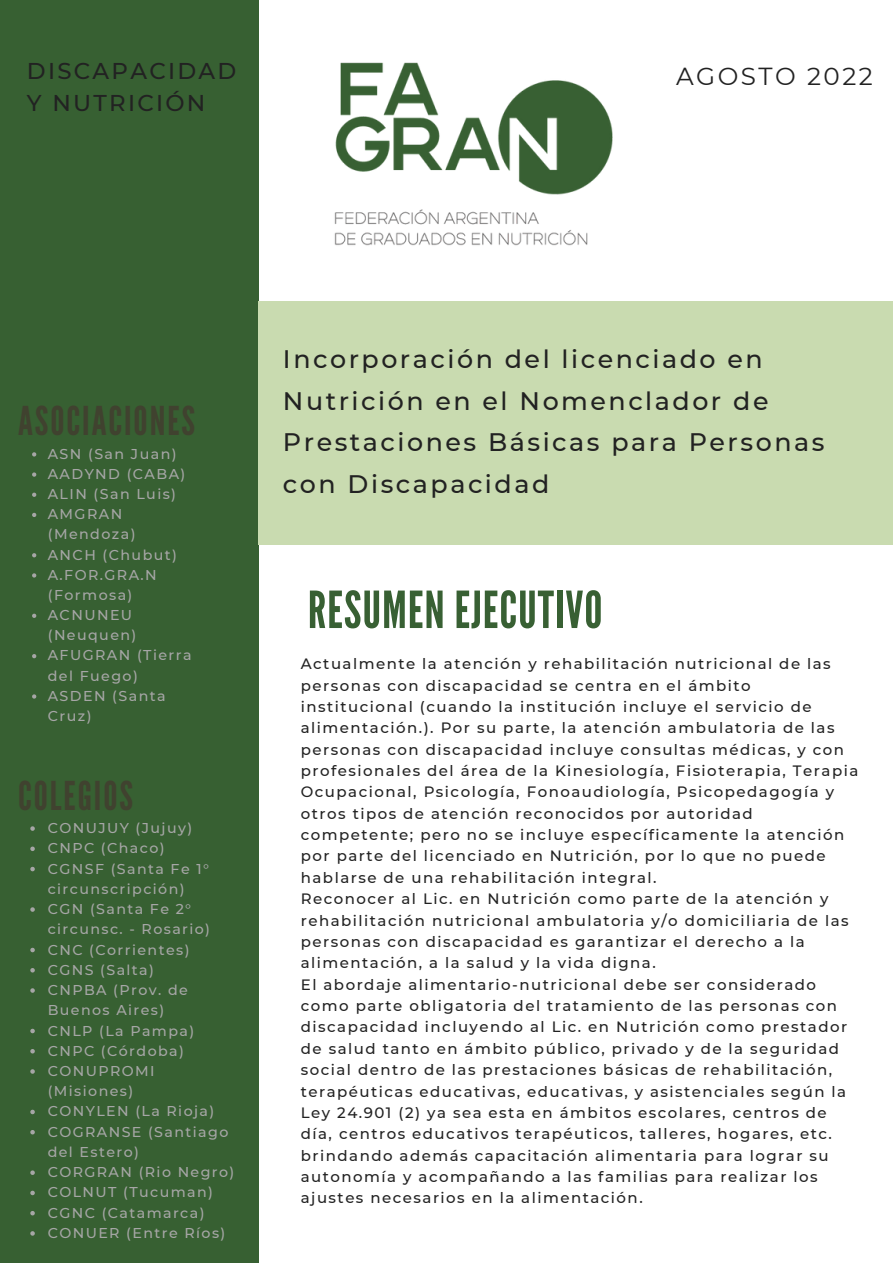
<style>
.page{position:relative;width:893px;height:1264px;background:#fff}
.page>*{position:absolute;margin:0;border:0;box-sizing:border-box;transform-origin:0 0}
.t1{font:51px "League Gothic";letter-spacing:.02em;color:#386033}
.t2{font:39.6px "League Gothic";letter-spacing:.05em;color:#40422f}
.t3{font:500 25.35px/41.5px "Montserrat";letter-spacing:.1em;color:#222}
.t4{font:24.6px "Montserrat";letter-spacing:.1em;color:#222}
.t5{font:500 22.8px "Montserrat";letter-spacing:.1em;color:#222}
.t6{font:500 15px/21.3px "Montserrat";letter-spacing:.1em;color:#222}
.t7{font:500 14.25px/20.2px "Montserrat";letter-spacing:.1em;color:#a6a6a6}
</style>
<div class="page">
<div style="left:0;top:0;width:258px;height:1262px;background:#376032"></div>
<div style="left:258px;top:302px;width:634px;height:242px;background:#c9dbb0"></div>
<img style="left:258px;top:0;width:463px;height:302px">
<svg style="left:32px;top:452px;width:4px;height:4px"></svg>
<svg style="left:32px;top:472px;width:4px;height:4px"></svg>
<svg style="left:32px;top:492px;width:4px;height:5px"></svg>
<svg style="left:32px;top:513px;width:4px;height:4px"></svg>
<svg style="left:32px;top:553px;width:4px;height:4px"></svg>
<svg style="left:32px;top:573px;width:4px;height:4px"></svg>
<svg style="left:32px;top:613px;width:4px;height:5px"></svg>
<svg style="left:32px;top:654px;width:4px;height:4px"></svg>
<svg style="left:32px;top:694px;width:4px;height:4px"></svg>
<svg style="left:30px;top:826px;width:5px;height:4px"></svg>
<svg style="left:30px;top:846px;width:5px;height:5px"></svg>
<svg style="left:30px;top:866px;width:5px;height:5px"></svg>
<svg style="left:30px;top:907px;width:5px;height:4px"></svg>
<svg style="left:30px;top:947px;width:5px;height:5px"></svg>
<svg style="left:30px;top:968px;width:5px;height:4px"></svg>
<svg style="left:30px;top:988px;width:5px;height:4px"></svg>
<svg style="left:30px;top:1028px;width:5px;height:5px"></svg>
<svg style="left:30px;top:1049px;width:5px;height:4px"></svg>
<svg style="left:30px;top:1069px;width:5px;height:4px"></svg>
<svg style="left:30px;top:1109px;width:5px;height:5px"></svg>
<svg style="left:30px;top:1130px;width:5px;height:4px"></svg>
<svg style="left:30px;top:1170px;width:5px;height:4px"></svg>
<svg style="left:30px;top:1190px;width:5px;height:5px"></svg>
<svg style="left:30px;top:1211px;width:5px;height:4px"></svg>
<svg style="left:30px;top:1231px;width:5px;height:4px"></svg>
<h3 class="t5" style="left:27px;top:57px;width:211px">DISCAPACIDAD</h3>
<h3 class="t4" style="left:676px;top:61px;width:198px">AGOSTO 2022</h3>
<h3 class="t5" style="left:27px;top:89px;width:180px">Y NUTRICIÓN</h3>
<h2 class="t2" style="left:18px;top:398px;width:178px">ASOCIACIONES</h2>
<p class="t7" style="left:48px;top:443px;width:145px">ASN (San Juan)<br>AADYND (CABA)<br>ALIN (San Luis)<br>AMGRAN (Mendoza)<br>ANCH (Chubut)<br>A.FOR.GRA.N (Formosa)<br>ACNUNEU (Neuquen)<br>AFUGRAN (Tierra del Fuego)<br>ASDEN (Santa<br>Cruz)</p>
<h2 class="t2" style="left:18px;top:772px;width:116px">COLEGIOS</h2>
<p class="t7" style="left:48px;top:817px;width:188px">CONUJUY (Jujuy)<br>CNPC (Chaco)<br>CGNSF (Santa Fe 1° circunscripción)<br>CGN (Santa Fe 2° circunsc. - Rosario)<br>CNC (Corrientes)<br>CGNS (Salta)<br>CNPBA (Prov. de<br>Buenos Aires)<br>CNLP (La Pampa)<br>CNPC (Córdoba)<br>CONUPROMI (Misiones)<br>CONYLEN (La Rioja)<br>COGRANSE (Santiago del Estero)<br>CORGRAN (Rio Negro)<br>COLNUT (Tucuman)<br>CGNC (Catamarca)<br>CONUER (Entre Ríos)</p>
<h3 class="t3" style="left:283px;top:338px;width:543px">Incorporación del licenciado en<br>Nutrición en el Nomenclador de<br>Prestaciones Básicas para Personas con Discapacidad</h3>
<h1 class="t1" style="left:308px;top:580px;width:296px">RESUMEN EJECUTIVO</h1>
<p class="t6" style="left:301px;top:653px;width:559px">Actualmente la atención y rehabilitación nutricional de las personas con discapacidad se centra en el ámbito institucional (cuando la institución incluye el servicio de alimentación.). Por su parte, la atención ambulatoria de las personas con discapacidad incluye consultas médicas, y con profesionales del área de la Kinesiología, Fisioterapia, Terapia Ocupacional, Psicología, Fonoaudiología, Psicopedagogía y otros tipos de atención reconocidos por autoridad competente; pero no se incluye específicamente la atención por parte del licenciado en Nutrición, por lo que no puede hablarse de una rehabilitación integral.<br>Reconocer al Lic. en Nutrición como parte de la atención y rehabilitación nutricional ambulatoria y/o domiciliaria de las personas con discapacidad es garantizar el derecho a la alimentación, a la salud y la vida digna.<br>El abordaje alimentario-nutricional debe ser considerado como parte obligatoria del tratamiento de las personas con discapacidad incluyendo al Lic. en Nutrición como prestador de salud tanto en ámbito público, privado y de la seguridad social dentro de las prestaciones básicas de rehabilitación, terapéuticas educativas, educativas, y asistenciales según la Ley 24.901 (2) ya sea esta en ámbitos escolares, centros de día, centros educativos terapéuticos, talleres, hogares, etc. brindando además capacitación alimentaria para lograr su autonomía y acompañando a las familias para realizar los ajustes necesarios en la alimentación.</p>
</div>
